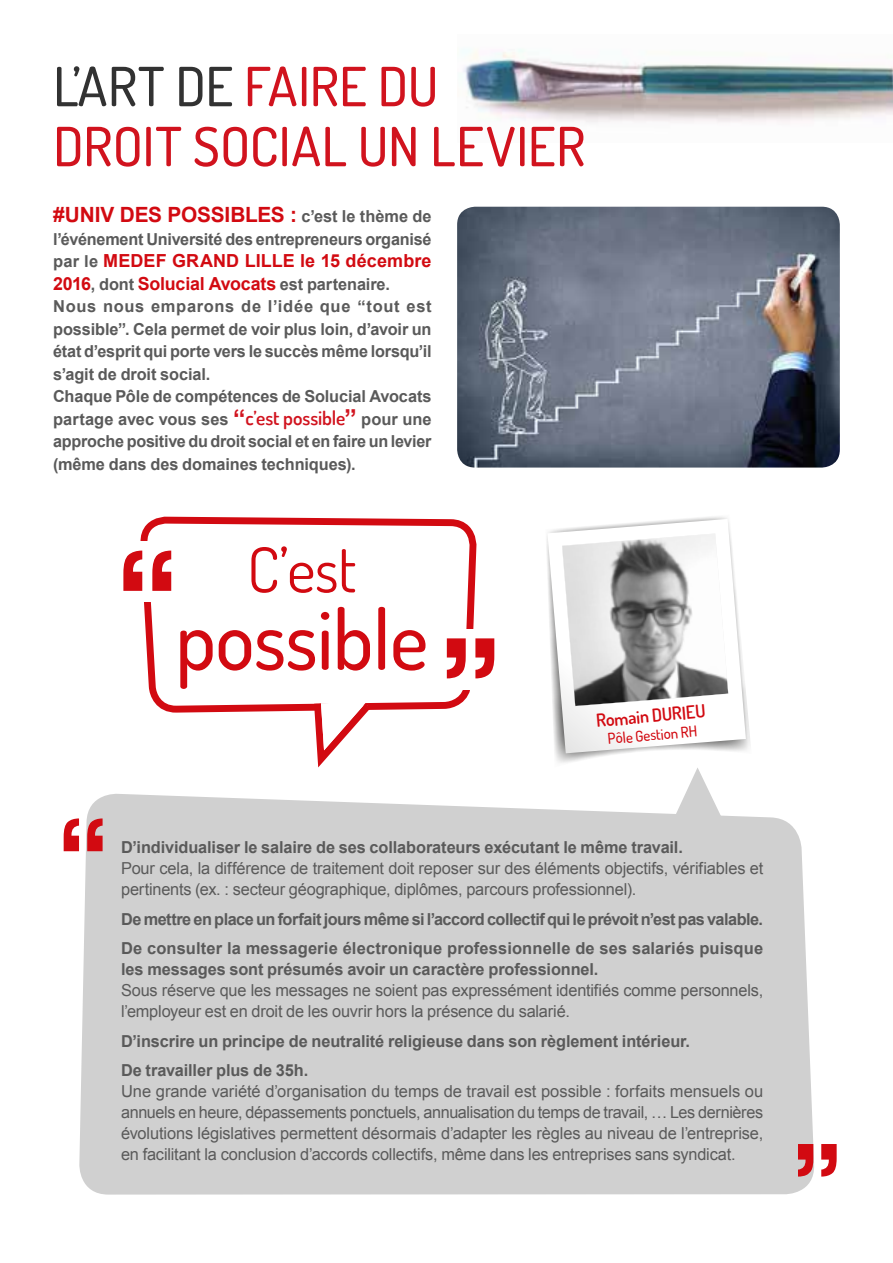
<style>
.page{position:relative;width:893px;height:1263px;background:#fff}
.page>*{position:absolute;margin:0;border:0;box-sizing:border-box;transform-origin:0 0}
.t1{font:500 82.95px "Dosis";letter-spacing:-.01em;color:#d20a11}
.t2{font:62.25px "Dosis";color:#d20a11}
.t3{font:500 54px/60px "Dosis";letter-spacing:.005em;color:#d1131e}
.t4{font:700 21px "Arial";letter-spacing:-.01em;color:#d20a11}
.t5{font:700 18px/22.5px "Arial";color:#d20a11}
.t6{font:600 18px "Dosis";color:#d20a11}
.t7{font:700 16.5px/22.5px "Arial";letter-spacing:-.005em;color:#5a5a5a}
.t8{font:16.5px/21px "Arial";letter-spacing:-.01em;color:#5a5a5a}
.t9{font:500 15px "Dosis";color:#d20a11}
.s1{color:#323232}
.s2{font-size:16.5px;color:#5a5a5a}
.s3{font-size:24.75px;color:#d1131e}
.s4{font-family:"Dosis";font-weight:600;font-size:19.5px;color:#d1131e}
</style>
<div class="page">
<img style="left:462px;top:49px;width:431px;height:74px">
<img style="left:457px;top:207px;width:383px;height:261px">
<div style="left:79px;top:794px;width:735px;height:400px;background:#d0d0d0"></div>
<svg style="left:674px;top:768px;width:48px;height:50px"></svg>
<svg style="left:64px;top:818px;width:39px;height:33px"></svg>
<svg style="left:798px;top:1144px;width:39px;height:32px"></svg>
<svg style="left:140px;top:516px;width:337px;height:196px"></svg>
<svg style="left:310px;top:696px;width:68px;height:72px"></svg>
<div style="left:132px;top:541px;width:30px;height:61px;background:#fff"></div>
<div style="left:458px;top:630px;width:30px;height:60px;background:#fff"></div>
<svg style="left:123px;top:551px;width:48px;height:40px"></svg>
<svg style="left:447px;top:638px;width:47px;height:40px"></svg>
<img style="left:546px;top:516px;width:204px;height:247px">
<svg style="left:547px;top:519px;width:199px;height:234px"></svg>
<svg style="left:562px;top:533px;width:166px;height:173px"></svg>
<h3 class="t3" style="left:53px;top:55px;width:534px"><span class="s1">L’ART DE</span> FAIRE DU<br>DROIT SOCIAL UN LEVIER</h3>
<p class="t4" style="left:53px;top:201px;width:380px">#UNIV DES POSSIBLES : <span class="s2">c’est le thème de</span></p>
<p class="t7" style="left:53px;top:228px;width:380px">l’événement Université des entrepreneurs organisé</p>
<p class="t5" style="left:53px;top:250px;width:380px"><span class="s2">par le</span> MEDEF GRAND LILLE le 15 décembre<br>2016<span class="s2">, dont</span> Solucial Avocats <span class="s2">est partenaire.</span></p>
<p class="t7" style="left:53px;top:295px;width:380px">Nous nous emparons de l’idée que “tout est possible”. Cela permet de voir plus loin, d’avoir un état d’esprit qui porte vers le succès même lorsqu’il s’agit de droit social.<br>Chaque Pôle de compétences de Solucial Avocats partage avec vous ses <span class="s3">“</span><span class="s4">c’est possible</span><span class="s3">”</span> pour une approche positive du droit social et en faire un levier (même dans des domaines techniques).</p>
<h2 class="t2" style="left:247px;top:529px;width:111px">C’est</h2>
<h1 class="t1" style="left:175px;top:585px;width:254px">possible</h1>
<p class="t6" style="left:595px;top:709px;width:112px;rotate:-5deg">Romain DURIEU</p>
<p class="t9" style="left:607px;top:729px;width:91px;rotate:-5deg">Pôle Gestion RH</p>
<p class="t7" style="left:121px;top:837px;width:563px">D’individualiser le salaire de ses collaborateurs exécutant le même travail.</p>
<p class="t8" style="left:121px;top:858px;width:644px">Pour cela, la différence de traitement doit reposer sur des éléments objectifs, vérifiables et pertinents (ex. : secteur géographique, diplômes, parcours professionnel).</p>
<p class="t7" style="left:121px;top:905px;width:644px;line-height:29.5px">De mettre en place un forfait jours même si l’accord collectif qui le prévoit n’est pas valable.<br>De consulter la messagerie électronique professionnelle de ses salariés puisque</p>
<p class="t7" style="left:121px;top:959px;width:479px">les messages sont présumés avoir un caractère professionnel.</p>
<p class="t8" style="left:121px;top:980px;width:644px">Sous réserve que les messages ne soient pas expressément identifiés comme personnels, l’employeur est en droit de les ouvrir hors la présence du salarié.</p>
<p class="t7" style="left:121px;top:1027px;width:570px;line-height:29.5px">D’inscrire un principe de neutralité religieuse dans son règlement intérieur.<br>De travailler plus de 35h.</p>
<p class="t8" style="left:121px;top:1081px;width:644px;text-align:justify">Une grande variété d’organisation du temps de travail est possible : forfaits mensuels ou annuels en heure, dépassements ponctuels, annualisation du temps de travail, … Les dernières évolutions législatives permettent désormais d’adapter les règles au niveau de l’entreprise, en facilitant la conclusion d’accords collectifs, même dans les entreprises sans syndicat.</p>
</div>
